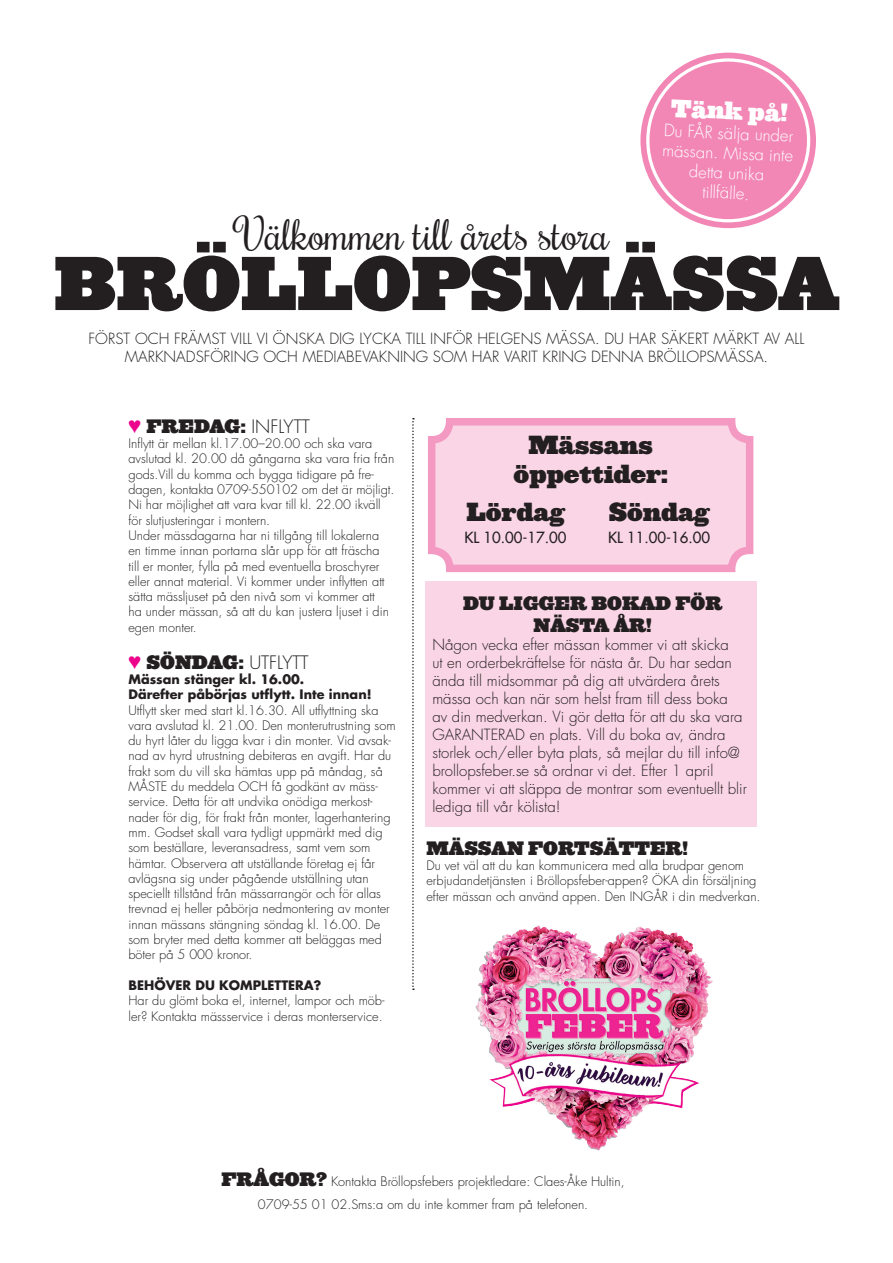
<style>
.page{position:relative;width:893px;height:1263px;background:#fff}
.page>*{position:absolute;margin:0;border:0;box-sizing:border-box;transform-origin:0 0}
.t1{font:70.5px "Ziggurat HTF Black";color:#231f20}
.t2{font:42.6px "Rochester";color:#231f20}
.t3{font:24.3px/29.1px "Ziggurat HTF Black";color:#231f20;text-align:center}
.t4{font:23.4px "Ziggurat HTF Black";color:#fff}
.t5{font:18px/21.6px "Ziggurat HTF Black";color:#231f20;text-align:center}
.t6{font:300 16.65px/20px "Futura Std";color:#fff;text-align:center}
.t7{font:300 15px/18px "Futura Std";color:#231f20;text-align:center}
.t8{font:500 15px "Futura Std";color:#231f20}
.t9{font:300 12.75px/15.3px "Futura Std";color:#231f20}
.t10{font:700 12.75px/15.3px "Futura Std";color:#231f20}
.s1{color:#ed028c}
.s2{font-family:"Futura Std";font-weight:300}
.s3{font-family:"Ziggurat HTF Black";font-weight:400;font-size:18px}
</style>
<div class="page">
<svg style="left:412px;top:418px;width:2px;height:492px"></svg>
<div style="left:432px;top:422px;width:318px;height:146px;background:#fad5e5;border-radius:18px"></div>
<div style="left:428px;top:418px;width:325px;height:154px;border:8px solid #f499c2;border-radius:18px"></div>
<div style="left:640px;top:52px;width:176px;height:177px;background:#f287b6;border-radius:50%"></div>
<div style="left:646px;top:58px;width:165px;height:165px;border:3px solid #fff;border-radius:50%"></div>
<img style="left:412px;top:910px;width:301px;height:241px">
<div style="left:425px;top:581px;width:332px;height:246px;background:#fad5e5"></div>
<h3 class="t4" style="left:672px;top:92px;width:118px;rotate:3deg">Tänk på!</h3>
<h3 class="t6" style="left:664px;top:120px;width:132px;rotate:3deg">Du FÅR sälja under mässan. Missa inte detta unika<br>tillfälle.</h3>
<h2 class="t2" style="left:237px;top:206px;width:374px">Välkommen till årets stora</h2>
<h1 class="t1" style="left:54px;top:238px;width:786px">BRÖLLOPSMÄSSA</h1>
<p class="t7" style="left:89px;top:330px;width:717px">FÖRST OCH FRÄMST VILL VI ÖNSKA DIG LYCKA TILL INFÖR HELGENS MÄSSA. DU HAR SÄKERT MÄRKT AV ALL<br>MARKNADSFÖRING OCH MEDIABEVAKNING SOM HAR VARIT KRING DENNA BRÖLLOPSMÄSSA.</p>
<h3 class="t5" style="left:128px;top:415px;width:183px"><span class="s1">♥</span> FREDAG: <span class="s2">INFLYTT</span></h3>
<p class="t9" style="left:128px;top:436px;width:268px">Inflytt är mellan kl.17.00–20.00 och ska vara avslutad kl. 20.00 då gångarna ska vara fria från gods.Vill du komma och bygga tidigare på fre&shy;dagen, kontakta 0709-550102 om det är möjligt.<br>Ni har möjlighet att vara kvar till kl. 22.00 ikväll för slutjusteringar i montern.<br>Under mässdagarna har ni tillgång till lokalerna en timme innan portarna slår upp för att fräscha<br>till er monter, fylla på med eventuella broschyrer eller annat material. Vi kommer under inflytten att sätta mässljuset på den nivå som vi kommer att<br>ha under mässan, så att du kan justera ljuset i din egen monter.</p>
<h3 class="t5" style="left:128px;top:651px;width:182px"><span class="s1">♥</span> SÖNDAG: <span class="s2">UTFLYTT</span></h3>
<p class="t10" style="left:128px;top:671px;width:245px">Mässan stänger kl. 16.00.<br>Därefter påbörjas utflytt. Inte innan!</p>
<p class="t9" style="left:128px;top:703px;width:269px">Utflytt sker med start kl.16.30. All utflyttning ska vara avslutad kl. 21.00. Den monterutrustning som du hyrt låter du ligga kvar i din monter. Vid avsak&shy;nad av hyrd utrustning debiteras en avgift. Har du frakt som du vill ska hämtas upp på måndag, så MÅSTE du meddela OCH få godkänt av mäss&shy;service. Detta för att undvika onödiga merkost&shy;nader för dig, för frakt från monter, lagerhantering mm. Godset skall vara tydligt uppmärkt med dig som beställare, leveransadress, samt vem som hämtar. Observera att utställande företag ej får avlägsna sig under pågående utställning utan speciellt tillstånd från mässarrangör och för allas trevnad ej heller påbörja nedmontering av monter innan mässans stängning söndag kl. 16.00. De som bryter med detta kommer att beläggas med böter på 5 000 kronor.</p>
<p class="t10" style="left:128px;top:977px;width:194px">BEHÖVER DU KOMPLETTERA?</p>
<p class="t9" style="left:128px;top:993px;width:258px">Har du glömt boka el, internet, lampor och möb&shy;ler? Kontakta mässservice i deras monterservice.</p>
<h3 class="t3" style="left:514px;top:431px;width:156px">Mässans öppettider:</h3>
<h3 class="t3" style="left:466px;top:497px;width:100px">Lördag</h3>
<h3 class="t3" style="left:609px;top:497px;width:102px">Söndag</h3>
<p class="t8" style="left:464px;top:528px;width:104px">KL 10.00-17.00</p>
<p class="t8" style="left:608px;top:528px;width:104px">KL 11.00-16.00</p>
<h3 class="t5" style="left:463px;top:593px;width:261px">DU LIGGER BOKAD FÖR<br>NÄSTA ÅR!</h3>
<p class="t7" style="left:432px;top:636px;width:316px;text-align:left">Någon vecka efter mässan kommer vi att skicka<br>ut en orderbekräftelse för nästa år. Du har sedan ända till midsommar på dig att utvärdera årets mässa och kan när som helst fram till dess boka<br>av din medverkan. Vi gör detta för att du ska vara GARANTERAD en plats. Vill du boka av, ändra storlek och/eller byta plats, så mejlar du till info@ brollopsfeber.se så ordnar vi det. Efter 1 april kommer vi att släppa de montrar som eventuellt blir lediga till vår kölista!</p>
<h3 class="t5" style="left:426px;top:837px;width:263px">MÄSSAN FORTSÄTTER!</h3>
<p class="t9" style="left:426px;top:858px;width:336px">Du vet väl att du kan kommunicera med alla brudpar genom erbjudandetjänsten i Bröllopsfeber-appen? ÖKA din försäljning efter mässan och använd appen. Den INGÅR i din medverkan.</p>
<p class="t9" style="left:222px;top:1171px;width:405px;line-height:22.5px;text-align:center"><span class="s3">FRÅGOR?</span> Kontakta Bröllopsfebers projektledare: Claes-Åke Hultin,<br>0709-55 01 02.Sms:a om du inte kommer fram på telefonen.</p>
</div>
